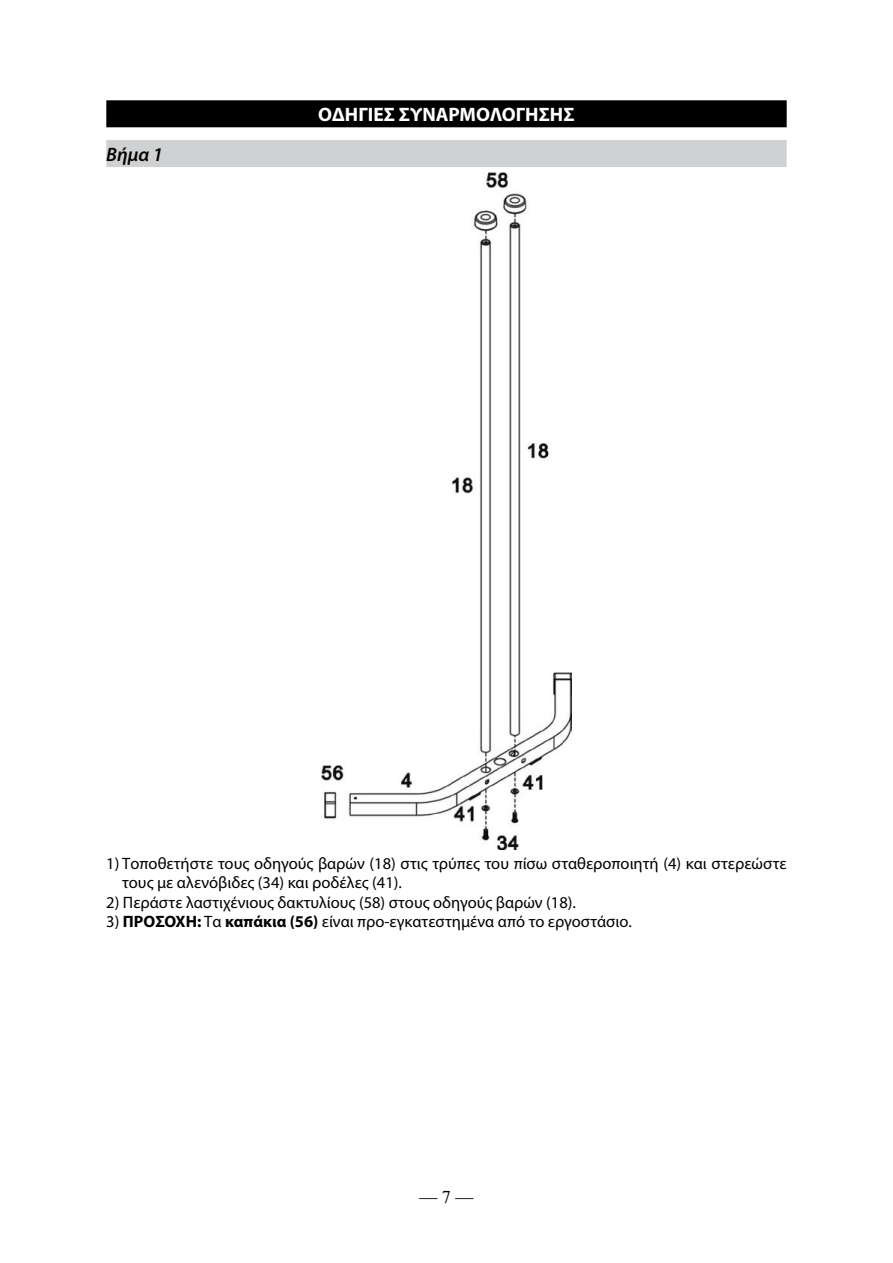
<style>
.page{position:relative;width:893px;height:1263px;background:#fff}
.page>*{position:absolute;margin:0;border:0;box-sizing:border-box;transform-origin:0 0}
.t1{font:700 19.5px "Myriad Pro";color:#fff}
.t2{font:italic 600 19.5px "Myriad Pro";color:#000}
.t3{font:18px "Times New Roman";color:#000}
.t4{font:16.5px/19.5px "Myriad Pro";color:#000}
.s1{font-weight:700}
</style>
<div class="page">
<div style="left:106px;top:100px;width:681px;height:27px;background:#000"></div>
<div style="left:106px;top:140px;width:681px;height:27px;background:#d0d1d2"></div>
<img style="left:321px;top:172px;width:251px;height:677px">
<p class="t2" style="left:106px;top:142px;width:58px">Βήμα 1</p>
<p class="t1" style="left:318px;top:102px;width:258px">ΟΔΗΓΙΕΣ ΣΥΝΑΡΜΟΛΟΓΗΣΗΣ</p>
<p class="t4" style="left:122px;top:853px;width:666px;text-indent:-16px">1) Τοποθετήστε τους οδηγούς βαρών (18) στις τρύπες του πίσω σταθεροποιητή (4) και στερεώστε τους με αλενόβιδες (34) και ροδέλες (41).</p>
<p class="t4" style="left:106px;top:892px;width:471px">2) Περάστε λαστιχένιους δακτυλίους (58) στους οδηγούς βαρών (18).</p>
<p class="t4" style="left:106px;top:911px;width:527px">3) <span class="s1">ΠΡΟΣΟΧΗ:</span> Τα <span class="s1">καπάκια (56)</span> είναι προ-εγκατεστημένα από το εργοστάσιο.</p>
<p class="t3" style="left:419px;top:1185px;width:55px">— 7 —</p>
</div>
